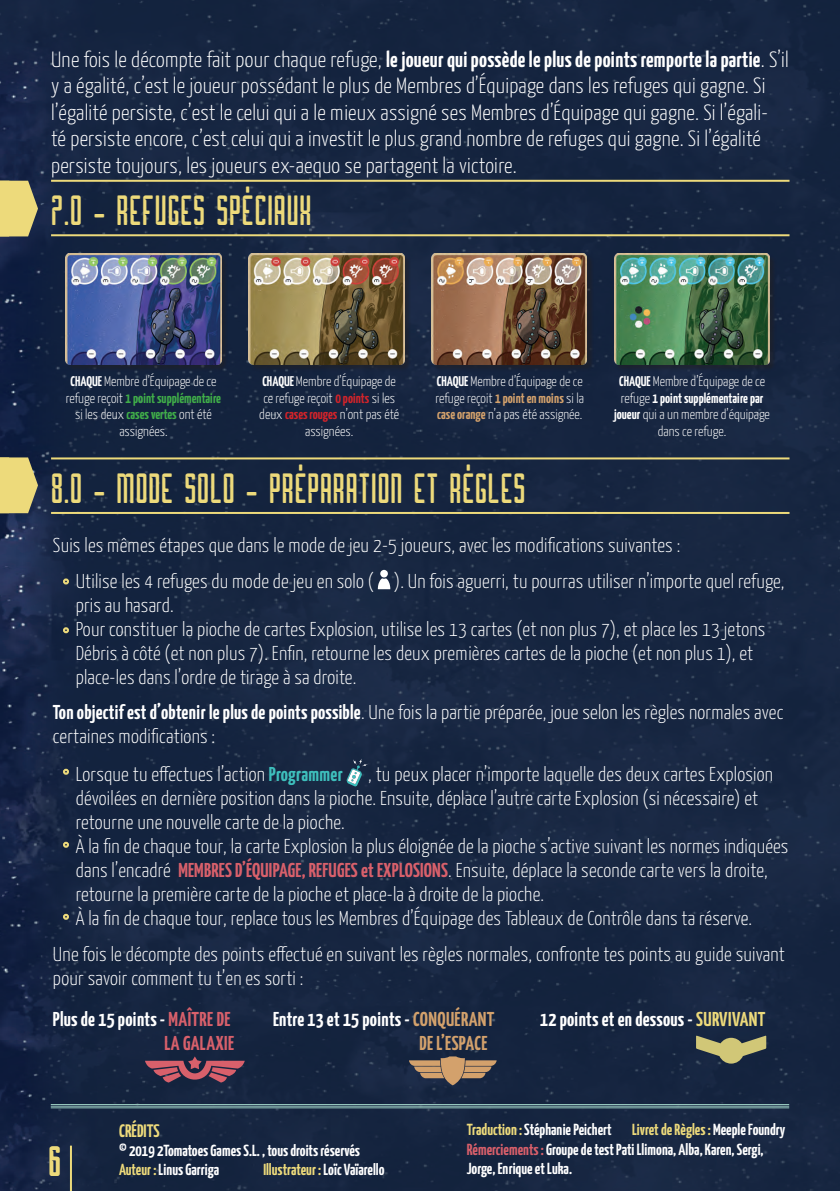
<style>
.page{position:relative;width:840px;height:1191px;background:#fff}
.page>*{position:absolute;margin:0;border:0;box-sizing:border-box;transform-origin:0 0}
.t1{font:44px "Borg";letter-spacing:.02em;color:#edda7b}
.t2{font:300 22px/26.4px "Yanone Kaffeesatz";letter-spacing:.01em;color:#fff}
.t3{font:300 20px/24px "Yanone Kaffeesatz";letter-spacing:.01em;color:#fff}
.t4{font:700 20px "Yanone Kaffeesatz";letter-spacing:.01em;color:#fff}
.t5{font:700 20px "Yanone Kaffeesatz";letter-spacing:.02em;color:#d3a16c}
.t6{font:700 20px "Yanone Kaffeesatz";letter-spacing:.02em;color:#d8606b}
.t7{font:700 18px "Yanone Kaffeesatz";color:#edda7b}
.t8{font:700 16px/19.2px "Yanone Kaffeesatz";color:#fff}
.t9{font:700 16px "Yanone Kaffeesatz";color:#eedb7b}
.t10{font:300 14px/16.8px "Yanone Kaffeesatz";color:#fff;text-align:center}
.s1{font-weight:700}
.s2{font-weight:700;color:#40ae49}
.s3{font-weight:700;color:#d1232a}
.s4{font-weight:700;color:#d3a16c}
.s5{font-weight:700;color:#3ebfbc}
.s6{font-weight:700;color:#d8606b}
.s7{color:#d8606b}
.s8{color:#d3a16c}
.s9{color:#edda7b}
.s10{color:#fff}
.s11{color:#d85f6a}
</style>
<div class="page">
<div style="left:0;top:0;width:839px;height:1191px;background:#17273f"></div>
<img style="left:0;top:13px;width:107px;height:1178px">
<svg style="left:0;top:181px;width:38px;height:55px"></svg>
<svg style="left:0;top:457px;width:38px;height:56px"></svg>
<hr style="left:51px;top:1104px;width:737px;height:1px;background:#97c7be">
<hr style="left:51px;top:1105px;width:737px;height:1px;background:#97c7be">
<hr style="left:51px;top:1107px;width:737px;height:1px;background:#97c7be">
<hr style="left:70px;top:1145px;width:2px;height:46px;background:#edda7b">
<svg style="left:145px;top:1056px;width:100px;height:27px"></svg>
<svg style="left:696px;top:1035px;width:69px;height:28px"></svg>
<svg style="left:409px;top:1056px;width:87px;height:29px"></svg>
<svg style="left:63px;top:578px;width:6px;height:6px"></svg>
<svg style="left:63px;top:627px;width:6px;height:6px"></svg>
<svg style="left:63px;top:768px;width:6px;height:6px"></svg>
<svg style="left:63px;top:913px;width:6px;height:6px"></svg>
<svg style="left:63px;top:841px;width:6px;height:6px"></svg>
<svg style="left:377px;top:570px;width:13px;height:19px"></svg>
<svg style="left:346px;top:759px;width:22px;height:27px"></svg>
<hr style="left:51px;top:512px;width:738px;height:2px;background:#edda7b">
<hr style="left:51px;top:457px;width:738px;height:2px;background:#edda7b">
<div style="left:67px;top:255px;width:160px;height:116px;background:#231f20;opacity:.5"></div>
<img style="left:66px;top:253px;width:155px;height:111px">
<div style="left:249px;top:255px;width:162px;height:116px;background:#231f20;opacity:.5"></div>
<img style="left:248px;top:253px;width:156px;height:111px">
<div style="left:432px;top:255px;width:161px;height:116px;background:#231f20;opacity:.5"></div>
<img style="left:431px;top:253px;width:155px;height:111px">
<div style="left:614px;top:255px;width:162px;height:116px;background:#231f20;opacity:.5"></div>
<img style="left:614px;top:253px;width:155px;height:111px">
<hr style="left:51px;top:234px;width:738px;height:2px;background:#edda7b">
<hr style="left:51px;top:180px;width:738px;height:2px;background:#edda7b">
<p class="t2" style="left:51px;top:45px;width:738px">Une fois le décompte fait pour chaque refuge, <span class="s1">le joueur qui possède le plus de points remporte la partie</span>. S’il y a égalité, c’est le joueur possédant le plus de Membres d’Équipage dans les refuges qui gagne. Si l’égalité persiste, c’est le celui qui a le mieux assigné ses Membres d’Équipage qui gagne. Si l’égali-<br>té persiste encore, c’est celui qui a investit le plus grand nombre de refuges qui gagne. Si l’égalité persiste toujours, les joueurs ex-aequo se partagent la victoire.</p>
<h1 class="t1" style="left:51px;top:187px;width:262px">7.0 - REFUGES SPÉCIAUX</h1>
<p class="t10" style="left:66px;top:371px;width:157px"><span class="s1">CHAQUE</span> Membre d’Équipage de ce refuge reçoit <span class="s2">1 point supplémentaire </span>si les deux <span class="s2">cases vertes</span> ont été assignées.</p>
<p class="t10" style="left:259px;top:371px;width:141px"><span class="s1">CHAQUE</span> Membre d’Équipage de ce refuge reçoit <span class="s3">0 points</span> si les deux <span class="s3">cases rouges</span> n’ont pas été assignées.</p>
<p class="t10" style="left:435px;top:371px;width:150px;text-align:justify"><span class="s1">CHAQUE</span> Membre d’Équipage de ce refuge reçoit <span class="s4">1 point en moins</span> si la <span class="s4">case orange</span> n’a pas été assignée.</p>
<p class="t10" style="left:614px;top:371px;width:157px"><span class="s1">CHAQUE</span> Membre d’Équipage de ce refuge <span class="s1">1 point supplémentaire par joueur</span> qui a un membre d’équipage dans ce refuge.</p>
<h1 class="t1" style="left:51px;top:464px;width:475px">8.0 - MODE SOLO - PRÉPARATION ET RÈGLES</h1>
<p class="t3" style="left:76px;top:526px;width:710px;line-height:35.4px;text-indent:-23px">Suis les mêmes étapes que dans le mode de jeu 2-5 joueurs, avec les modifications suivantes :<br>Utilise les 4 refuges du mode de jeu en solo ( ). Un fois aguerri, tu pourras utiliser n’importe quel refuge,</p>
<p class="t3" style="left:76px;top:591px;width:690px">pris au hasard.<br>Pour constituer la pioche de cartes Explosion, utilise les 13 cartes (et non plus 7), et place les 13 jetons Débris à côté (et non plus 7). Enfin, retourne les deux premières cartes de la pioche (et non plus 1), et place-les dans l’ordre de tirage à sa droite.</p>
<p class="t3" style="left:53px;top:699px;width:731px"><span class="s1">Ton objectif est d’obtenir le plus de points possible</span>. Une fois la partie préparée, joue selon les règles normales avec certaines modifications :</p>
<p class="t3" style="left:76px;top:761px;width:268px">Lorsque tu effectues l’action <span class="s5">Programmer</span></p>
<p class="t3" style="left:76px;top:761px;width:714px;text-indent:292px">, tu peux placer n’importe laquelle des deux cartes Explosion dévoilées en dernière position dans la pioche. Ensuite, déplace l’autre carte Explosion (si nécessaire) et retourne une nouvelle carte de la pioche.<br>À la fin de chaque tour, la carte Explosion la plus éloignée de la pioche s’active suivant les normes indiquées dans l’encadré <span class="s6">MEMBRES D’ÉQUIPAGE, REFUGES et EXPLOSIONS</span>. Ensuite, déplace la seconde carte vers la droite, retourne la première carte de la pioche et place-la à droite de la pioche.<br>À la fin de chaque tour, replace tous les Membres d’Équipage des Tableaux de Contrôle dans ta réserve.</p>
<p class="t3" style="left:53px;top:940px;width:733px">Une fois le décompte des points effectué en suivant les règles normales, confronte tes points au guide suivant pour savoir comment tu t’en es sorti :</p>
<p class="t4" style="left:53px;top:1004px;width:179px">Plus de 15 points - <span class="s7">MAÎTRE DE</span></p>
<p class="t4" style="left:273px;top:1004px;width:223px">Entre 13 et 15 points - <span class="s8">CONQUÉRANT</span></p>
<p class="t4" style="left:540px;top:1004px;width:227px">12 points et en dessous - <span class="s9">SURVIVANT</span></p>
<p class="t6" style="left:164px;top:1028px;width:71px">LA GALAXIE</p>
<p class="t5" style="left:419px;top:1028px;width:69px">DE L’ESPACE</p>
<h1 class="t1" style="left:49px;top:1136px;width:13px">6</h1>
<p class="t7" style="left:119px;top:1117px;width:42px">CRÉDITS</p>
<p class="t8" style="left:119px;top:1140px;width:242px">© 2019 2Tomatoes Games S.L. , tous droits réservés<br><span class="s9">Auteur :</span>Linus Garriga</p>
<p class="t9" style="left:263px;top:1158px;width:123px">Illustrateur : <span class="s10">Loïc Vaïarello</span></p>
<p class="t8" style="left:466px;top:1119px;width:146px"><span class="s9">Traduction :</span> Stéphanie Peichert</p>
<p class="t8" style="left:466px;top:1119px;width:320px;text-indent:165px"><span class="s9">Livret de Règles :</span> Meeple Foundry<br><span class="s11">Rémerciements :</span> Groupe de test Pati Llimona, Alba, Karen, Sergi,<br>Jorge, Enrique et Luka.</p>
</div>
